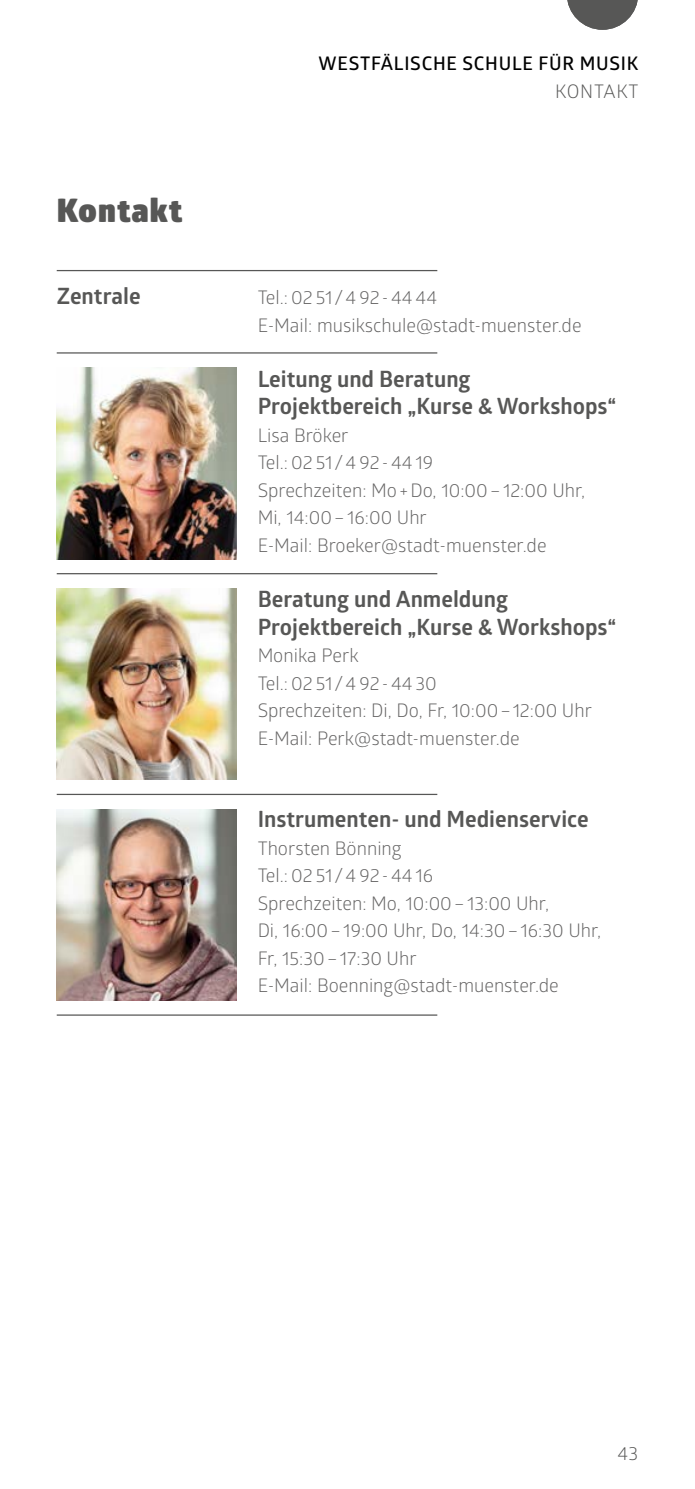
<style>
.page{position:relative;width:695px;height:1489px;background:#fff}
.page>*{position:absolute;margin:0;border:0;box-sizing:border-box;transform-origin:0 0}
.t1{font:900 32.5px "Glober";letter-spacing:.04em;color:#575756}
.t2{font:700 22.5px/27.5px "Glober";color:#575756}
.t3{font:18.75px/27.5px "Glober";color:#646363}
.t4{font:600 18.75px "Glober";letter-spacing:.04em;color:#000}
.t5{font:18.75px "Glober";letter-spacing:.04em;color:#575756}
</style>
<div class="page">
<hr style="left:57px;top:352px;width:380px;height:1px;background:#575756">
<hr style="left:57px;top:1014px;width:380px;height:1px;background:#575756">
<hr style="left:57px;top:573px;width:380px;height:1px;background:#575756">
<hr style="left:57px;top:793px;width:380px;height:2px;background:#575756">
<svg style="left:567px;top:0;width:71px;height:30px"></svg>
<hr style="left:57px;top:270px;width:380px;height:1px;background:#575756">
<img style="left:57px;top:588px;width:179px;height:191px">
<img style="left:57px;top:809px;width:179px;height:191px">
<img style="left:57px;top:367px;width:179px;height:192px">
<h1 class="t1" style="left:57px;top:185px;width:127px">Kontakt</h1>
<p class="t2" style="left:57px;top:282px;width:85px">Zentrale</p>
<p class="t4" style="left:318px;top:51px;width:321px">WESTFÄLISCHE SCHULE FÜR MUSIK</p>
<p class="t5" style="left:555px;top:78px;width:85px">KONTAKT</p>
<p class="t3" style="left:257px;top:283px;width:325px">Tel.: 02 51 /4 92-44 44<br>E-Mail: musikschule@stadt-muenster.de</p>
<p class="t2" style="left:257px;top:365px;width:360px">Leitung und Beratung<br>Projektbereich „Kurse &amp; Workshops“</p>
<p class="t3" style="left:257px;top:420px;width:329px">Lisa Bröker<br>Tel.: 02 51 /4 92-44 19<br>Sprechzeiten: Mo+Do, 10:00–12:00 Uhr,<br>Mi, 14:00–16:00 Uhr<br>E-Mail: Broeker@stadt-muenster.de</p>
<p class="t2" style="left:257px;top:585px;width:360px">Beratung und Anmeldung<br>Projektbereich „Kurse &amp; Workshops“</p>
<p class="t3" style="left:257px;top:640px;width:336px">Monika Perk<br>Tel.: 02 51 /4 92-44 30<br>Sprechzeiten: Di, Do, Fr, 10:00–12:00 Uhr<br>E-Mail: Perk@stadt-muenster.de</p>
<p class="t2" style="left:257px;top:805px;width:332px">Instrumenten- und Medienservice</p>
<p class="t3" style="left:257px;top:833px;width:345px">Thorsten Bönning<br>Tel.: 02 51 /4 92-44 16<br>Sprechzeiten: Mo, 10:00–13:00 Uhr,<br>Di, 16:00–19:00 Uhr, Do, 14:30–16:30 Uhr,<br>Fr, 15:30–17:30 Uhr<br>E-Mail: Boenning@stadt-muenster.de</p>
<p class="t5" style="left:617px;top:1439px;width:22px">43</p>
</div>
